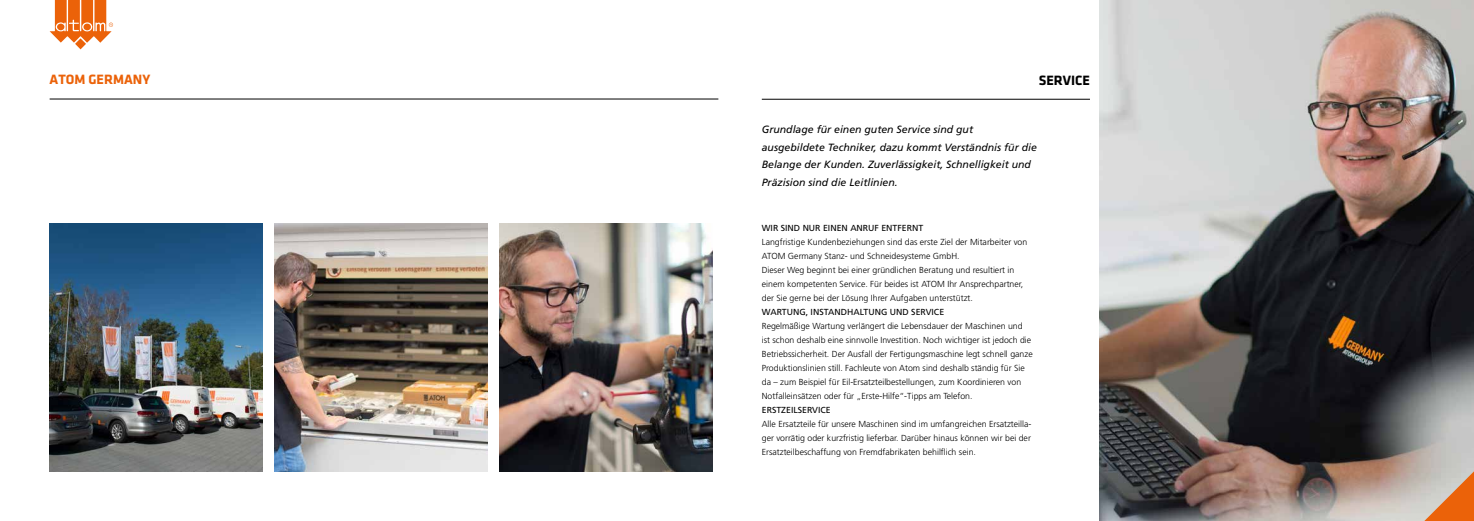
<style>
.page{position:relative;width:1474px;height:521px;background:#fff}
.page>*{position:absolute;margin:0;border:0;box-sizing:border-box;transform-origin:0 0}
.t1{font:14px "Klavika Bold Bold OSF";color:#eb6209}
.t2{font:14px "Klavika Bold Bold OSF";color:#000}
.t3{font:italic 10.5px/17.5px "Frutiger LT Std";color:#000}
.t4{font:300 8.75px/14px "Frutiger LT Std";color:#000}
.t5{font:8.75px "Frutiger LT Std";color:#000}
</style>
<div class="page">
<img style="left:50px;top:223px;width:212px;height:248px">
<img style="left:499px;top:223px;width:213px;height:248px">
<svg style="left:50px;top:0;width:63px;height:49px"></svg>
<hr style="left:50px;top:99px;width:668px;height:1px;background:#000">
<img style="left:1099px;top:0;width:374px;height:521px">
<hr style="left:761px;top:99px;width:328px;height:1px;background:#000">
<img style="left:274px;top:223px;width:213px;height:248px">
<svg style="left:1424px;top:471px;width:49px;height:50px;background:#da986b"></svg>
<h1 class="t1" style="left:50px;top:71px;width:102px">ATOM GERMANY</h1>
<h1 class="t2" style="left:1038px;top:72px;width:53px">SERVICE</h1>
<p class="t3" style="left:761px;top:121px;width:276px">Grundlage für einen guten Service sind gut ausgebildete Techniker, dazu kommt Verständnis für die Belange der Kunden. Zuverlässigkeit, Schnelligkeit und Präzision sind die Leitlinien.</p>
<p class="t5" style="left:761px;top:223px;width:163px">WIR SIND NUR EINEN ANRUF ENTFERNT</p>
<p class="t4" style="left:761px;top:235px;width:267px">Langfristige Kundenbeziehungen sind das erste Ziel der Mitarbeiter von ATOM Germany Stanz- und Schneidesysteme GmbH.<br>Dieser Weg beginnt bei einer gründlichen Beratung und resultiert in einem kompetenten Service. Für beides ist ATOM Ihr Ansprechpartner, der Sie gerne bei der Lösung Ihrer Aufgaben unterstützt.</p>
<p class="t5" style="left:761px;top:307px;width:184px">WARTUNG, INSTANDHALTUNG UND SERVICE</p>
<p class="t4" style="left:761px;top:319px;width:272px">Regelmäßige Wartung verlängert die Lebensdauer der Maschinen und ist schon deshalb eine sinnvolle Investition. Noch wichtiger ist jedoch die Betriebssicherheit. Der Ausfall der Fertigungsmaschine legt schnell ganze Produktionslinien still. Fachleute von Atom sind deshalb ständig für Sie da – zum Beispiel für Eil-Ersatzteilbestellungen, zum Koordinieren von Notfalleinsätzen oder für „Erste-Hilfe“-Tipps am Telefon.</p>
<p class="t5" style="left:761px;top:405px;width:70px">ERSTZEILSERVICE</p>
<p class="t4" style="left:761px;top:417px;width:271px;text-align:justify">Alle Ersatzteile für unsere Maschinen sind im umfangreichen Ersatzteilla&shy;ger vorrätig oder kurzfristig lieferbar. Darüber hinaus können wir bei der Ersatzteilbeschaffung von Fremdfabrikaten behilflich sein.</p>
</div>
